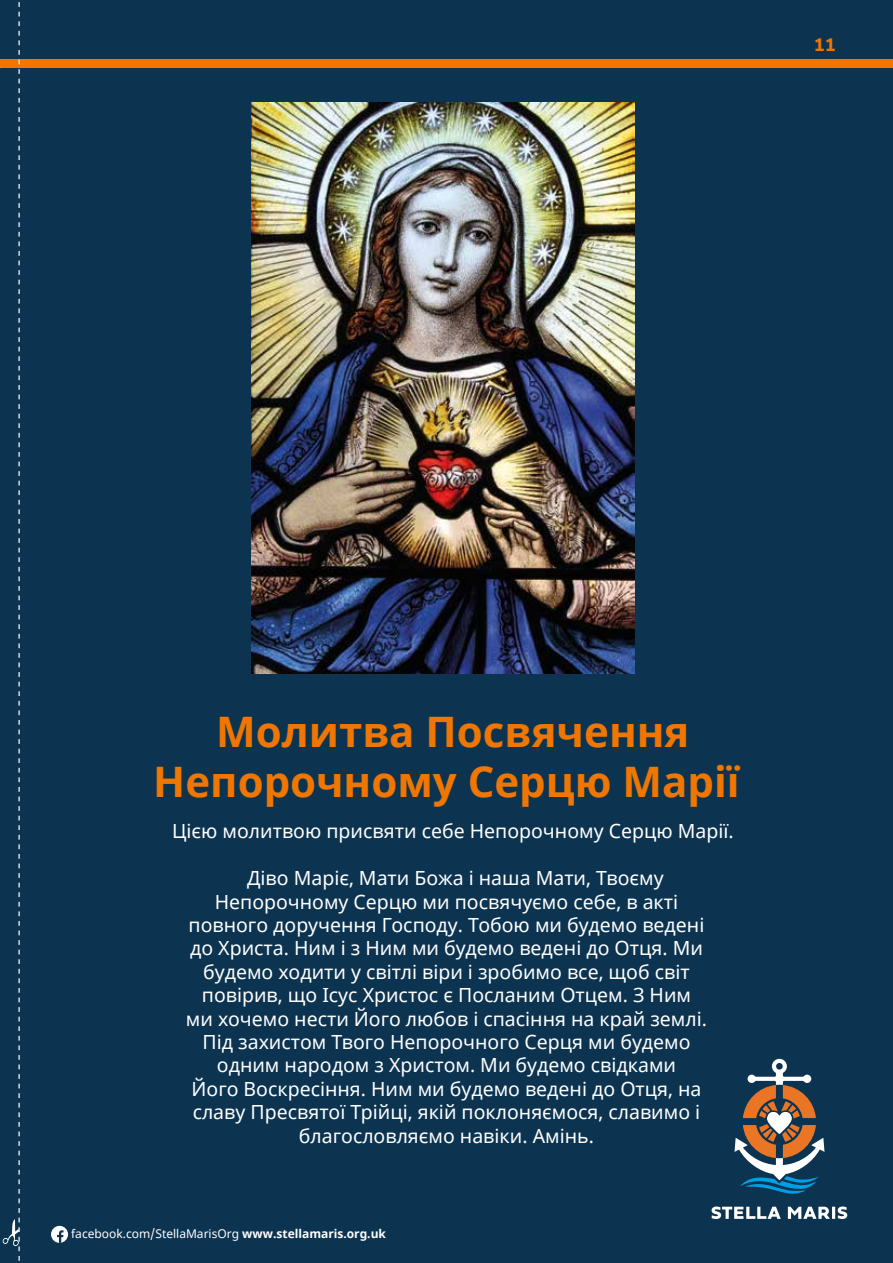
<style>
.page{position:relative;width:893px;height:1263px;background:#0c3451}
.page>*{position:absolute;margin:0;border:0;box-sizing:border-box;transform-origin:0 0}
.t1{font:700 42px/50.4px "Noto Sans";color:#ee7601;text-align:center}
.t2{font:19.5px "Noto Sans";color:#fff}
.t3{font:12px "Noto Sans";color:#fff}
.s1{font-weight:700}
</style>
<div class="page">
<div style="left:0;top:60px;width:893px;height:8px;background:#ee7601"></div>
<svg style="left:711px;top:1206px;width:70px;height:13px"></svg>
<svg style="left:788px;top:1206px;width:59px;height:13px"></svg>
<svg style="left:734px;top:1059px;width:90px;height:135px"></svg>
<svg style="left:3px;top:2px;width:17px;height:1259px"></svg>
<div style="left:51px;top:1226px;width:17px;height:17px;background:#fff;border-radius:50%"></div>
<svg style="left:57px;top:1230px;width:7px;height:13px"></svg>
<img style="left:251px;top:102px;width:383px;height:571px">
<h1 class="t1" style="left:153px;top:707px;width:588px">Молитва Посвячення<br>Непорочному Серцю Марії</h1>
<p class="t2" style="left:172px;top:818px;width:563px">Цією молитвою присвяти себе Непорочному Серцю Марії.</p>
<p class="t2" style="left:247px;top:865px;width:418px">Діво Маріє, Мати Божа і наша Мати, Твоєму</p>
<p class="t2" style="left:215px;top:888px;width:465px">Непорочному Серцю ми посвячуємо себе, в акті</p>
<p class="t2" style="left:189px;top:911px;width:517px">повного доручення Господу. Тобою ми будемо ведені</p>
<p class="t2" style="left:190px;top:935px;width:514px">до Христа. Ним і з Ним ми будемо ведені до Отця. Ми</p>
<p class="t2" style="left:203px;top:958px;width:488px">будемо ходити у світлі віри і зробимо все, щоб світ</p>
<p class="t2" style="left:202px;top:982px;width:491px">повірив, що Ісус Христос є Посланим Отцем. З Ним</p>
<p class="t2" style="left:186px;top:1005px;width:523px">ми хочемо нести Його любов і спасіння на край землі.</p>
<p class="t2" style="left:202px;top:1028px;width:489px">Під захистом Твого Непорочного Серця ми будемо</p>
<p class="t2" style="left:217px;top:1052px;width:461px">одним народом з Христом. Ми будемо свідками</p>
<p class="t2" style="left:192px;top:1075px;width:511px">Його Воскресіння. Ним ми будемо ведені до Отця, на</p>
<p class="t2" style="left:193px;top:1099px;width:509px">славу Пресвятої Трійці, якій поклоняємося, славимо і</p>
<p class="t2" style="left:299px;top:1122px;width:296px">благословляємо навіки. Амінь.</p>
<p class="t3" style="left:71px;top:1225px;width:316px">facebook.com/StellaMarisOrg <span class="s1">www.stellamaris.org.uk</span></p>
</div>
